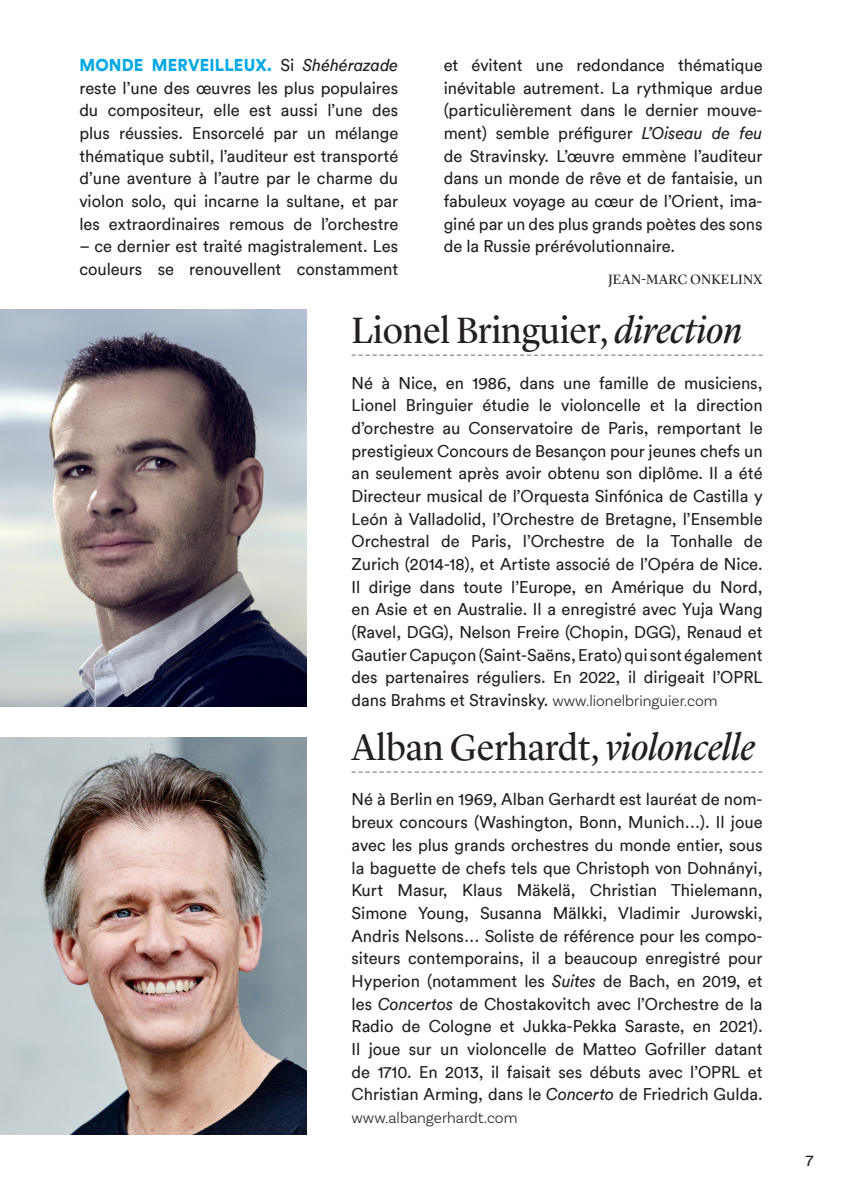
<style>
.page{position:relative;width:842px;height:1191px;background:#fff}
.page>*{position:absolute;margin:0;border:0;box-sizing:border-box;transform-origin:0 0}
.TITRES_interprète{font:38px "Lyon Display";color:#231f20}
.TX_interprètes__étendue_de_colonne{font:17px/22.6px "Circular";color:#231f20;text-align:justify}
.TX__limite_césure__7356{font:17px/22.6px "Circular";color:#231f20;text-align:justify}
.TX_interprètes__étendue_de_colonne-2{font:300 16px "Basic Sans";color:#231f20}
.t1{font:16px "Circular";color:#231f20}
.TX_signatures{font:14px "Lyon Display";letter-spacing:.02em;color:#231f20}
.s1{font-family:"Circular Std";font-weight:900;color:#00a8e6}
.s2{font-style:italic}
.s3{font-family:"Basic Sans";font-weight:300;font-size:16px}
</style>
<div class="page">
<svg style="left:351px;top:354px;width:412px;height:2px"></svg>
<svg style="left:351px;top:771px;width:412px;height:2px"></svg>
<img style="left:0;top:309px;width:306px;height:397px">
<img style="left:0;top:737px;width:306px;height:397px">
<p class="TX__limite_césure__7356" style="left:79px;top:53px;width:320px"><span class="s1">MONDE MERVEILLEUX.</span> Si <span class="s2">Shéhérazade </span>reste l’une des œuvres les plus populaires du compositeur, elle est aussi l’une des plus réussies. Ensorcelé par un mélange thématique subtil, l’auditeur est transporté d’une aventure à l’autre par le charme du violon solo, qui incarne la sultane, et par les extraordinaires remous de l’orchestre</p>
<p class="TX__limite_césure__7356" style="left:79px;top:234px;width:320px">– ce dernier est traité magistralement. Les couleurs se renouvellent constamment</p>
<p class="TX__limite_césure__7356" style="left:444px;top:53px;width:320px">et évitent une redondance thématique inévitable autrement. La rythmique ardue (particulièrement dans le dernier mouve&shy;ment) semble préfigurer <span class="s2">L’Oiseau de feu </span>de Stravinsky. L’œuvre emmène l’auditeur dans un monde de rêve et de fantaisie, un fabuleux voyage au cœur de l’Orient, ima&shy;giné par un des plus grands poètes des sons de la Russie prérévolutionnaire.</p>
<p class="TX_signatures" style="left:608px;top:268px;width:156px">JEAN-MARC ONKELINX</p>
<p class="TITRES_interprète" style="left:351px;top:302px;width:392px">Lionel Bringuier, <span class="s2">direction</span></p>
<p class="TX_interprètes__étendue_de_colonne" style="left:351px;top:370px;width:413px">Né à Nice, en 1986, dans une famille de musiciens, Lionel Bringuier étudie le violoncelle et la direction d’orchestre au Conservatoire de Paris, remportant le prestigieux Concours de Besançon pour jeunes chefs un an seulement après avoir obtenu son diplôme. Il a été Directeur musical de l’Orquesta Sinfónica de Castilla y León à Valladolid, l’Orchestre de Bretagne, l’Ensemble Orchestral de Paris, l’Orchestre de la Tonhalle de Zurich (2014-18), et Artiste associé de l’Opéra de Nice.<br>Il dirige dans toute l’Europe, en Amérique du Nord, en Asie et en Australie. Il a enregistré avec Yuja Wang (Ravel, DGG), Nelson Freire (Chopin, DGG), Renaud et Gautier Capuçon (Saint-Saëns, Erato) qui sont également des partenaires réguliers. En 2022, il dirigeait l’OPRL dans Brahms et Stravinsky. <span class="s3">www.lionelbringuier.com</span></p>
<p class="TITRES_interprète" style="left:351px;top:719px;width:405px">Alban Gerhardt, <span class="s2">violoncelle</span></p>
<p class="TX_interprètes__étendue_de_colonne" style="left:351px;top:787px;width:413px">Né à Berlin en 1969, Alban Gerhardt est lauréat de nom&shy;breux concours (Washington, Bonn, Munich…). Il joue avec les plus grands orchestres du monde entier, sous la baguette de chefs tels que Christoph von Dohnányi, Kurt Masur, Klaus Mäkelä, Christian Thielemann, Simone Young, Susanna Mälkki, Vladimir Jurowski, Andris Nelsons… Soliste de référence pour les compo&shy;siteurs contemporains, il a beaucoup enregistré pour Hyperion (notamment les <span class="s2">Suites</span> de Bach, en 2019, et les <span class="s2">Concertos</span> de Chostakovitch avec l’Orchestre de la Radio de Cologne et Jukka-Pekka Saraste, en 2021).<br>Il joue sur un violoncelle de Matteo Gofriller datant de 1710. En 2013, il faisait ses débuts avec l’OPRL et Christian Arming, dans le <span class="s2">Concerto</span> de Friedrich Gulda.</p>
<p class="TX_interprètes__étendue_de_colonne-2" style="left:351px;top:1108px;width:167px">www.albangerhardt.com</p>
<p class="t1" style="left:806px;top:1149px;width:9px">7</p>
</div>
